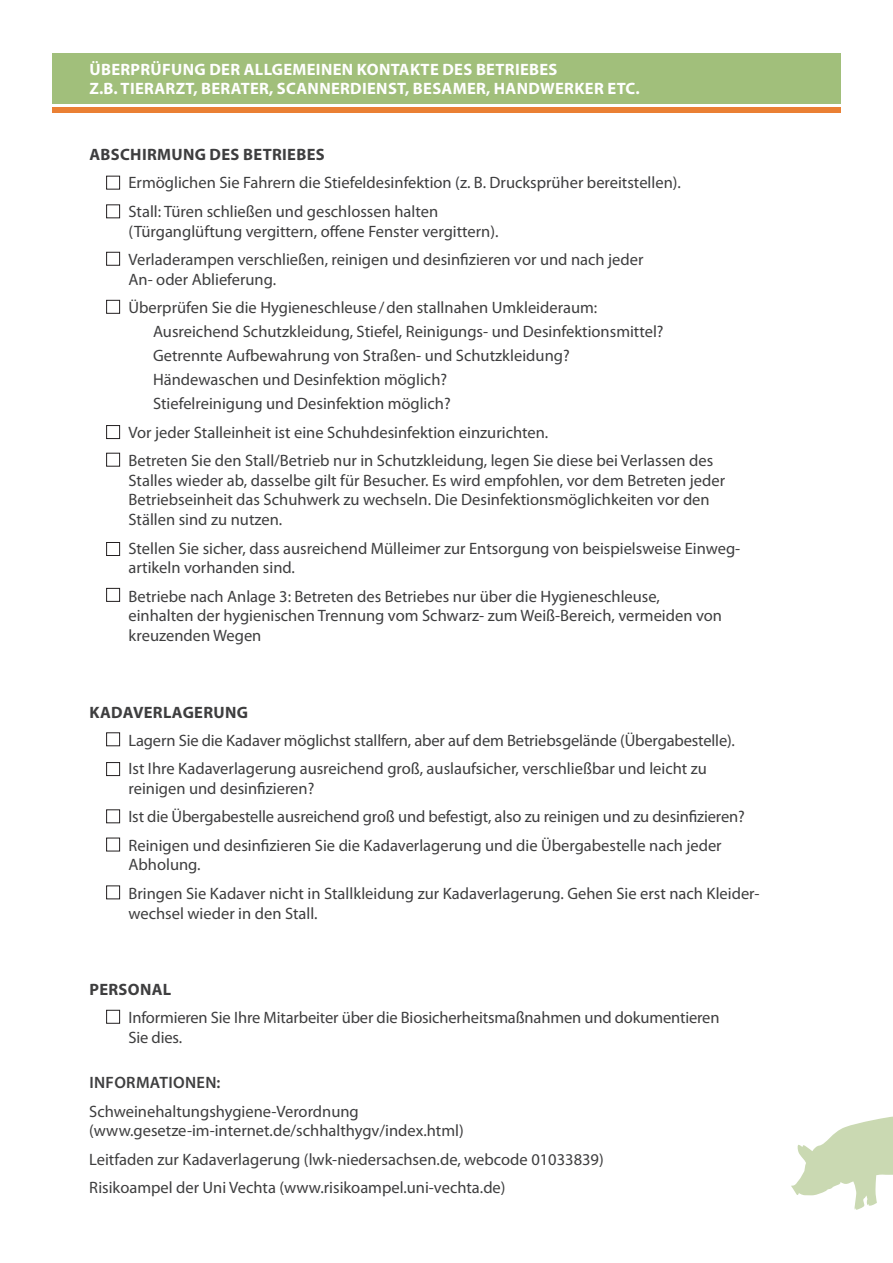
<style>
.page{position:relative;width:893px;height:1263px;background:#fff}
.page>*{position:absolute;margin:0;border:0;box-sizing:border-box;transform-origin:0 0}
.t1{font:16.5px/28.3px "Myriad Pro";color:#3e3e3f}
.t2{font:700 16.5px/19.8px "Myriad Pro";letter-spacing:.02em;color:#fff}
.t3{font:700 16.5px "Myriad Pro";letter-spacing:.02em;color:#3e3e3f}
.t4{font:600 16.5px "Myriad Pro";letter-spacing:.02em;color:#3e3e3f}
</style>
<div class="page">
<div style="left:106px;top:809px;width:14px;height:14px;border:1px solid #231f20"></div>
<div style="left:106px;top:205px;width:14px;height:13px;border:1px solid #231f20"></div>
<div style="left:106px;top:252px;width:14px;height:14px;border:1px solid #231f20"></div>
<div style="left:106px;top:176px;width:14px;height:13px;border:1px solid #231f20"></div>
<div style="left:106px;top:300px;width:14px;height:14px;border:1px solid #231f20"></div>
<div style="left:106px;top:425px;width:14px;height:14px;border:1px solid #231f20"></div>
<div style="left:106px;top:453px;width:14px;height:13px;border:1px solid #231f20"></div>
<div style="left:106px;top:542px;width:14px;height:14px;border:1px solid #231f20"></div>
<div style="left:106px;top:588px;width:14px;height:14px;border:1px solid #231f20"></div>
<div style="left:106px;top:732px;width:14px;height:14px;border:1px solid #231f20"></div>
<div style="left:106px;top:762px;width:14px;height:14px;border:1px solid #231f20"></div>
<div style="left:106px;top:838px;width:14px;height:13px;border:1px solid #231f20"></div>
<div style="left:106px;top:885px;width:14px;height:14px;border:1px solid #231f20"></div>
<div style="left:106px;top:1010px;width:14px;height:13px;border:1px solid #231f20"></div>
<div style="left:52px;top:53px;width:788px;height:50px;background:#a1bf7b"></div>
<div style="left:52px;top:108px;width:788px;height:5px;background:#ea8034"></div>
<svg style="left:791px;top:1116px;width:102px;height:94px"></svg>
<p class="t2" style="left:89px;top:59px;width:552px">ÜBERPRÜFUNG DER ALLGEMEINEN KONTAKTE DES BETRIEBES<br>Z.B. TIERARZT, BERATER, SCANNERDIENST, BESAMER, HANDWERKER ETC.</p>
<p class="t3" style="left:89px;top:146px;width:237px">ABSCHIRMUNG DES BETRIEBES</p>
<p class="t1" style="left:129px;top:169px;width:554px">Ermöglichen Sie Fahrern die Stiefeldesinfektion (z. B. Drucksprüher bereitstellen).<br>Stall: Türen schließen und geschlossen halten</p>
<p class="t1" style="left:129px;top:217px;width:516px">(Türganglüftung vergittern, offene Fenster vergittern).<br>Verladerampen verschließen, reinigen und desinfizieren vor und nach jeder</p>
<p class="t1" style="left:129px;top:265px;width:470px">An- oder Ablieferung.<br>Überprüfen Sie die Hygieneschleuse / den stallnahen Umkleideraum:</p>
<p class="t1" style="left:153px;top:320px;width:512px;line-height:24px">Ausreichend Schutzkleidung, Stiefel, Reinigungs- und Desinfektionsmittel?<br>Getrennte Aufbewahrung von Straßen- und Schutzkleidung?<br>Händewaschen und Desinfektion möglich?<br>Stiefelreinigung und Desinfektion möglich?</p>
<p class="t1" style="left:129px;top:418px;width:586px">Vor jeder Stalleinheit ist eine Schuhdesinfektion einzurichten.<br>Betreten Sie den Stall/Betrieb nur in Schutzkleidung, legen Sie diese bei Verlassen des</p>
<p class="t1" style="left:129px;top:471px;width:598px;line-height:19.8px">Stalles wieder ab, dasselbe gilt für Besucher. Es wird empfohlen, vor dem Betreten jeder<br>Betriebseinheit das Schuhwerk zu wechseln. Die Desinfektionsmöglichkeiten vor den<br>Ställen sind zu nutzen.</p>
<p class="t1" style="left:129px;top:539px;width:613px;line-height:19.8px">Stellen Sie sicher, dass ausreichend Mülleimer zur Entsorgung von beispielsweise Einweg&shy;artikeln vorhanden sind.</p>
<p class="t1" style="left:129px;top:587px;width:595px;line-height:19.8px">Betriebe nach Anlage 3: Betreten des Betriebes nur über die Hygieneschleuse, einhalten der hygienischen Trennung vom Schwarz- zum Weiß-Bereich, vermeiden von kreuzenden Wegen</p>
<p class="t3" style="left:89px;top:704px;width:160px">KADAVERLAGERUNG</p>
<p class="t1" style="left:129px;top:727px;width:608px">Lagern Sie die Kadaver möglichst stallfern, aber auf dem Betriebsgelände (Übergabestelle).<br>Ist Ihre Kadaverlagerung ausreichend groß, auslaufsicher, verschließbar und leicht zu</p>
<p class="t1" style="left:129px;top:775px;width:618px">reinigen und desinfizieren?<br>Ist die Übergabestelle ausreichend groß und befestigt, also zu reinigen und zu desinfizieren?<br>Reinigen und desinfizieren Sie die Kadaverlagerung und die Übergabestelle nach jeder</p>
<p class="t1" style="left:129px;top:851px;width:633px">Abholung.<br>Bringen Sie Kadaver nicht in Stallkleidung zur Kadaverlagerung. Gehen Sie erst nach Kleider-</p>
<p class="t1" style="left:129px;top:899px;width:191px">wechsel wieder in den Stall.</p>
<p class="t3" style="left:89px;top:981px;width:83px">PERSONAL</p>
<p class="t1" style="left:129px;top:1008px;width:592px;line-height:19.8px">Informieren Sie Ihre Mitarbeiter über die Biosicherheitsmaßnahmen und dokumentieren<br>Sie dies.</p>
<p class="t4" style="left:89px;top:1073px;width:133px">INFORMATIONEN:</p>
<p class="t1" style="left:89px;top:1102px;width:376px;line-height:19.8px">Schweinehaltungshygiene-Verordnung (www.gesetze-im-internet.de/schhalthygv/index.html)</p>
<p class="t1" style="left:89px;top:1145px;width:516px">Leitfaden zur Kadaverlagerung (lwk-niedersachsen.de, webcode 01033839)<br>Risikoampel der Uni Vechta (www.risikoampel.uni-vechta.de)</p>
</div>
